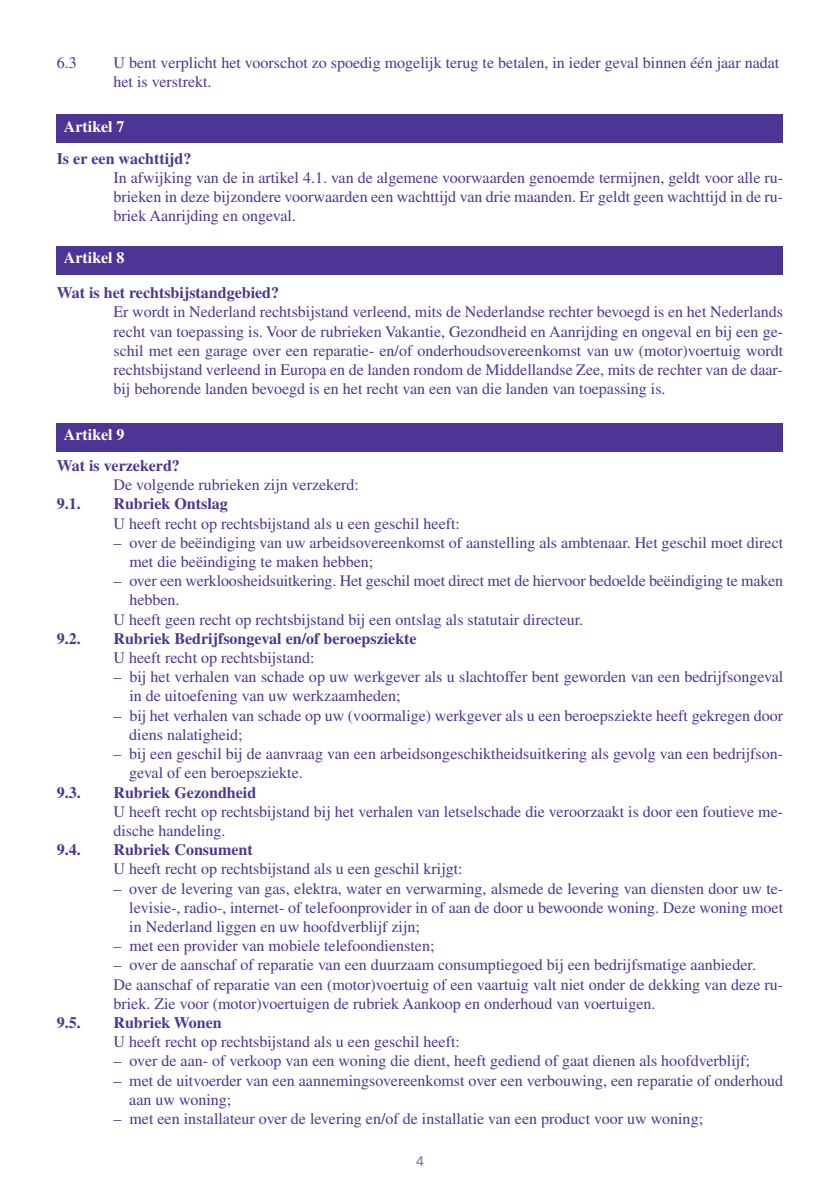
<style>
.page{position:relative;width:840px;height:1191px;background:#fff}
.page>*{position:absolute;margin:0;border:0;box-sizing:border-box;transform-origin:0 0}
.t1{font:16px/19.2px "Times LT Std";color:#4d3595}
.t2{font:700 16px "Times LT Std";color:#4d3595}
.t3{font:700 16px "Times LT Std";color:#fff}
.t4{font:14px "Univers LT Std";color:#8575b5}
</style>
<div class="page">
<div style="left:57px;top:115px;width:725px;height:28px;background:#4d3595"></div>
<div style="left:57px;top:246px;width:725px;height:28px;background:#4d3595"></div>
<div style="left:57px;top:423px;width:725px;height:28px;background:#4d3595"></div>
<p class="t1" style="left:57px;top:54px;width:21px">6.3</p>
<p class="t1" style="left:113px;top:54px;width:667px">U bent verplicht het voorschot zo spoedig mogelijk terug te betalen, in ieder geval binnen één jaar nadat het is verstrekt.</p>
<p class="t3" style="left:64px;top:121px;width:62px">Artikel 7</p>
<p class="t2" style="left:57px;top:153px;width:136px">Is er een wachttijd?</p>
<p class="t1" style="left:113px;top:169px;width:671px;text-align:justify">In afwijking van de in artikel 4.1. van de algemene voorwaarden genoemde termijnen, geldt voor alle ru&shy;brieken in deze bijzondere voorwaarden een wachttijd van drie maanden. Er geldt geen wachttijd in de ru&shy;briek Aanrijding en ongeval.</p>
<p class="t3" style="left:64px;top:252px;width:62px">Artikel 8</p>
<p class="t2" style="left:57px;top:287px;width:224px">Wat is het rechtsbijstandgebied?</p>
<p class="t1" style="left:113px;top:304px;width:670px;text-align:justify">Er wordt in Nederland rechtsbijstand verleend, mits de Nederlandse rechter bevoegd is en het Nederlands recht van toepassing is. Voor de rubrieken Vakantie, Gezondheid en Aanrijding en ongeval en bij een ge&shy;schil met een garage over een reparatie- en/of onderhoudsovereenkomst van uw (motor)voertuig wordt rechtsbijstand verleend in Europa en de landen rondom de Middellandse Zee, mits de rechter van de daar&shy;bij behorende landen bevoegd is en het recht van een van die landen van toepassing is.</p>
<p class="t3" style="left:64px;top:429px;width:62px">Artikel 9</p>
<p class="t2" style="left:57px;top:460px;width:125px">Wat is verzekerd?</p>
<p class="t1" style="left:113px;top:477px;width:247px">De volgende rubrieken zijn verzekerd:</p>
<p class="t2" style="left:57px;top:498px;width:25px">9.1.</p>
<p class="t2" style="left:113px;top:498px;width:116px">Rubriek Ontslag</p>
<p class="t1" style="left:113px;top:515px;width:348px">U heeft recht op rechtsbijstand als u een geschil heeft:</p>
<p class="t1" style="left:129px;top:534px;width:655px;text-indent:-16px">– over de beëindiging van uw arbeidsovereenkomst of aanstelling als ambtenaar. Het geschil moet direct met die beëindiging te maken hebben;</p>
<p class="t1" style="left:113px;top:573px;width:670px">– over een werkloosheidsuitkering. Het geschil moet direct met de hiervoor bedoelde beëindiging te maken</p>
<p class="t1" style="left:129px;top:592px;width:52px">hebben.</p>
<p class="t1" style="left:113px;top:611px;width:471px">U heeft geen recht op rechtsbijstand bij een ontslag als statutair directeur.</p>
<p class="t2" style="left:57px;top:633px;width:25px">9.2.</p>
<p class="t2" style="left:113px;top:633px;width:304px">Rubriek Bedrijfsongeval en/of beroepsziekte</p>
<p class="t1" style="left:113px;top:649px;width:202px">U heeft recht op rechtsbijstand:</p>
<p class="t1" style="left:129px;top:669px;width:655px;text-indent:-16px">– bij het verhalen van schade op uw werkgever als u slachtoffer bent geworden van een bedrijfsongeval in de uitoefening van uw werkzaamheden;</p>
<p class="t1" style="left:129px;top:707px;width:655px;text-indent:-16px">– bij het verhalen van schade op uw (voormalige) werkgever als u een beroepsziekte heeft gekregen door diens nalatigheid;</p>
<p class="t1" style="left:129px;top:745px;width:655px;text-indent:-16px">– bij een geschil bij de aanvraag van een arbeidsongeschiktheidsuitkering als gevolg van een bedrijfson&shy;geval of een beroepsziekte.</p>
<p class="t2" style="left:57px;top:786px;width:26px">9.3.</p>
<p class="t2" style="left:113px;top:786px;width:144px">Rubriek Gezondheid</p>
<p class="t1" style="left:113px;top:803px;width:670px">U heeft recht op rechtsbijstand bij het verhalen van letselschade die veroorzaakt is door een foutieve me&shy;dische handeling.</p>
<p class="t2" style="left:57px;top:844px;width:26px">9.4.</p>
<p class="t2" style="left:113px;top:844px;width:141px">Rubriek Consument</p>
<p class="t1" style="left:113px;top:861px;width:350px">U heeft recht op rechtsbijstand als u een geschil krijgt:</p>
<p class="t1" style="left:129px;top:880px;width:655px;text-align:justify;text-indent:-16px">– over de levering van gas, elektra, water en verwarming, alsmede de levering van diensten door uw te&shy;levisie-, radio-, internet- of telefoonprovider in of aan de door u bewoonde woning. Deze woning moet in Nederland liggen en uw hoofdverblijf zijn;</p>
<p class="t1" style="left:113px;top:937px;width:322px">– met een provider van mobiele telefoondiensten;</p>
<p class="t1" style="left:113px;top:957px;width:671px">– over de aanschaf of reparatie van een duurzaam consumptiegoed bij een bedrijfsmatige aanbieder.<br>De aanschaf of reparatie van een (motor)voertuig of een vaartuig valt niet onder de dekking van deze ru&shy;briek. Zie voor (motor)voertuigen de rubriek Aankoop en onderhoud van voertuigen.</p>
<p class="t2" style="left:57px;top:1017px;width:25px">9.5.</p>
<p class="t2" style="left:113px;top:1017px;width:110px">Rubriek Wonen</p>
<p class="t1" style="left:113px;top:1033px;width:348px">U heeft recht op rechtsbijstand als u een geschil heeft:</p>
<p class="t1" style="left:113px;top:1053px;width:637px">– over de aan- of verkoop van een woning die dient, heeft gediend of gaat dienen als hoofdverblijf;</p>
<p class="t1" style="left:129px;top:1072px;width:655px;text-indent:-16px">– met de uitvoerder van een aannemingsovereenkomst over een verbouwing, een reparatie of onderhoud aan uw woning;</p>
<p class="t1" style="left:113px;top:1110px;width:591px">– met een installateur over de levering en/of de installatie van een product voor uw woning;</p>
<p class="t4" style="left:416px;top:1155px;width:9px">4</p>
</div>
